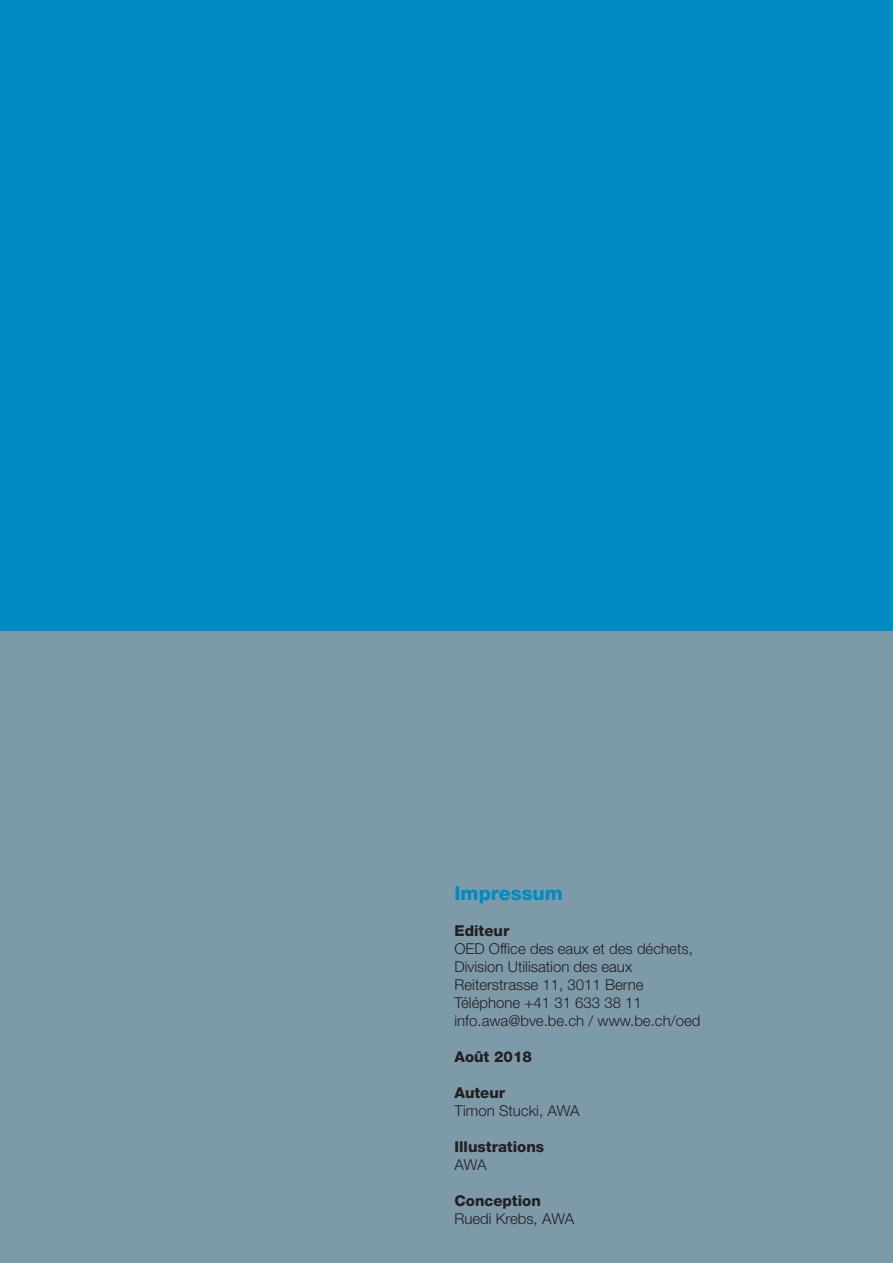
<style>
.page{position:relative;width:893px;height:1263px;background:#fff}
.page>*{position:absolute;margin:0;border:0;box-sizing:border-box;transform-origin:0 0}
.Titel_blau{font:800 19.5px "Helvetica Neue LT Std";color:#008cc2}
.Grundtext{font:300 15px/18px "Helvetica Neue LT Std";color:#231f20}
.Grundtext-2{font:800 15px/18px "Helvetica Neue LT Std";color:#231f20}
.s1{font-weight:300}
</style>
<div class="page">
<div style="left:0;top:0;width:893px;height:631px;background:#008cc2"></div>
<div style="left:0;top:631px;width:893px;height:632px;background:#7d9aa9"></div>
<p class="Titel_blau" style="left:454px;top:881px;width:110px">Impressum</p>
<p class="Grundtext-2" style="left:454px;top:922px;width:57px">Editeur</p>
<p class="Grundtext" style="left:454px;top:939px;width:240px">OED Office des eaux et des déchets,<br>Division Utilisation des eaux</p>
<p class="Grundtext" style="left:454px;top:975px;width:191px">Reiterstrasse 11, 3011 Berne</p>
<p class="Grundtext" style="left:454px;top:993px;width:189px">Téléphone +41 31 633 38 11</p>
<p class="Grundtext" style="left:454px;top:1011px;width:247px">info.awa@bve.be.ch / www.be.ch/oed</p>
<p class="Grundtext-2" style="left:454px;top:1048px;width:79px">Août 2018</p>
<p class="Grundtext-2" style="left:454px;top:1084px;width:52px">Auteur</p>
<p class="Grundtext" style="left:454px;top:1101px;width:127px">Timon Stucki, AWA</p>
<p class="Grundtext-2" style="left:454px;top:1138px;width:91px">Illustrations<br><span class="s1">AWA</span></p>
<p class="Grundtext-2" style="left:454px;top:1192px;width:88px">Conception</p>
<p class="Grundtext" style="left:454px;top:1209px;width:121px">Ruedi Krebs, AWA</p>
</div>
